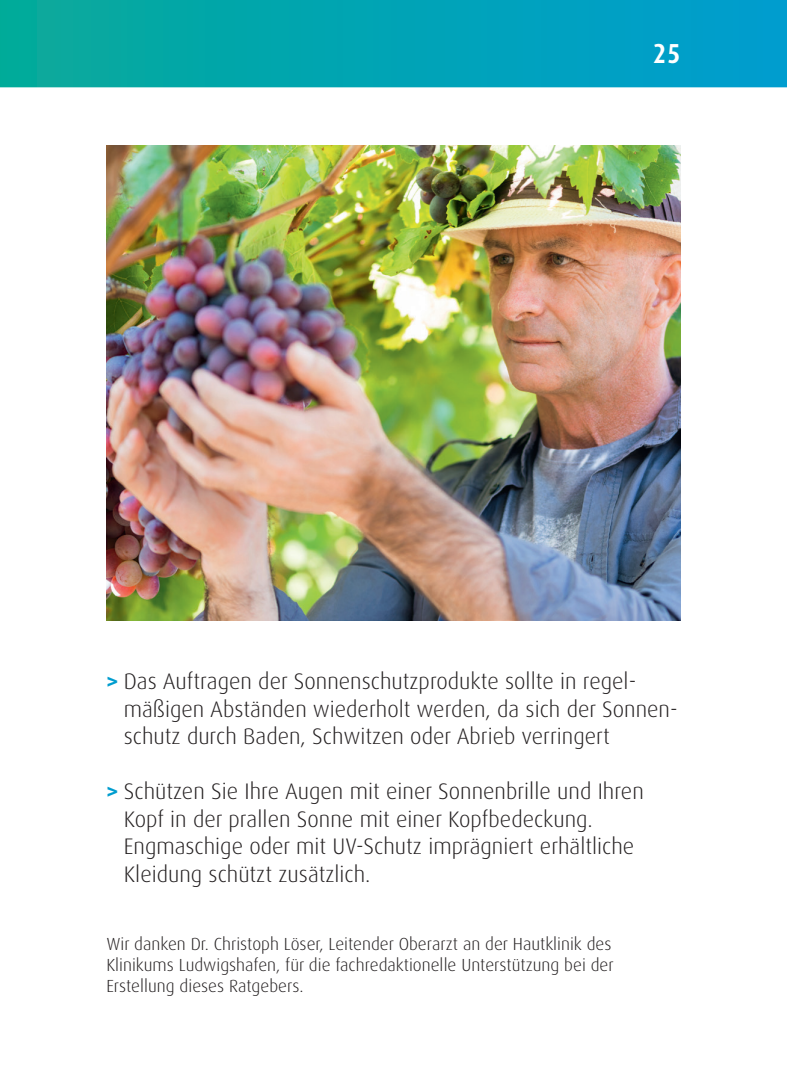
<style>
.page{position:relative;width:787px;height:1092px;background:#fff}
.page>*{position:absolute;margin:0;border:0;box-sizing:border-box;transform-origin:0 0}
.t1{font:700 condensed 27.5px "Dax OT";color:#fff}
.t2{font:300 22.5px/27.5px "Dax OT";color:#231f20}
.t3{font:300 17.5px/21px "Dax OT";color:#231f20}
.s1{font-weight:700;color:#009dcf}
</style>
<div class="page">
<div style="left:0;top:0;width:787px;height:87px;background:linear-gradient(to right,#05aa9a,#009dd0)"></div>
<img style="left:106px;top:145px;width:574px;height:475px">
<p class="t1" style="left:653px;top:36px;width:29px">25</p>
<p class="t2" style="left:124px;top:667px;width:555px;text-indent:-17px"><span class="s1">&gt;</span> Das Auftragen der Sonnenschutzprodukte sollte in regel&shy;mäßigen Abständen wiederholt werden, da sich der Sonnen&shy;schutz durch Baden, Schwitzen oder Abrieb verringert</p>
<p class="t2" style="left:124px;top:777px;width:521px;text-indent:-17px"><span class="s1">&gt;</span> Schützen Sie Ihre Augen mit einer Sonnenbrille und Ihren Kopf in der prallen Sonne mit einer Kopfbedeckung.<br>Engmaschige oder mit UV-Schutz imprägniert erhältliche Kleidung schützt zusätzlich.</p>
<p class="t3" style="left:106px;top:933px;width:509px">Wir danken Dr. Christoph Löser, Leitender Oberarzt an der Hautklinik des<br>Klinikums Ludwigshafen, für die fachredaktionelle Unterstützung bei der<br>Erstellung dieses Ratgebers.</p>
</div>
